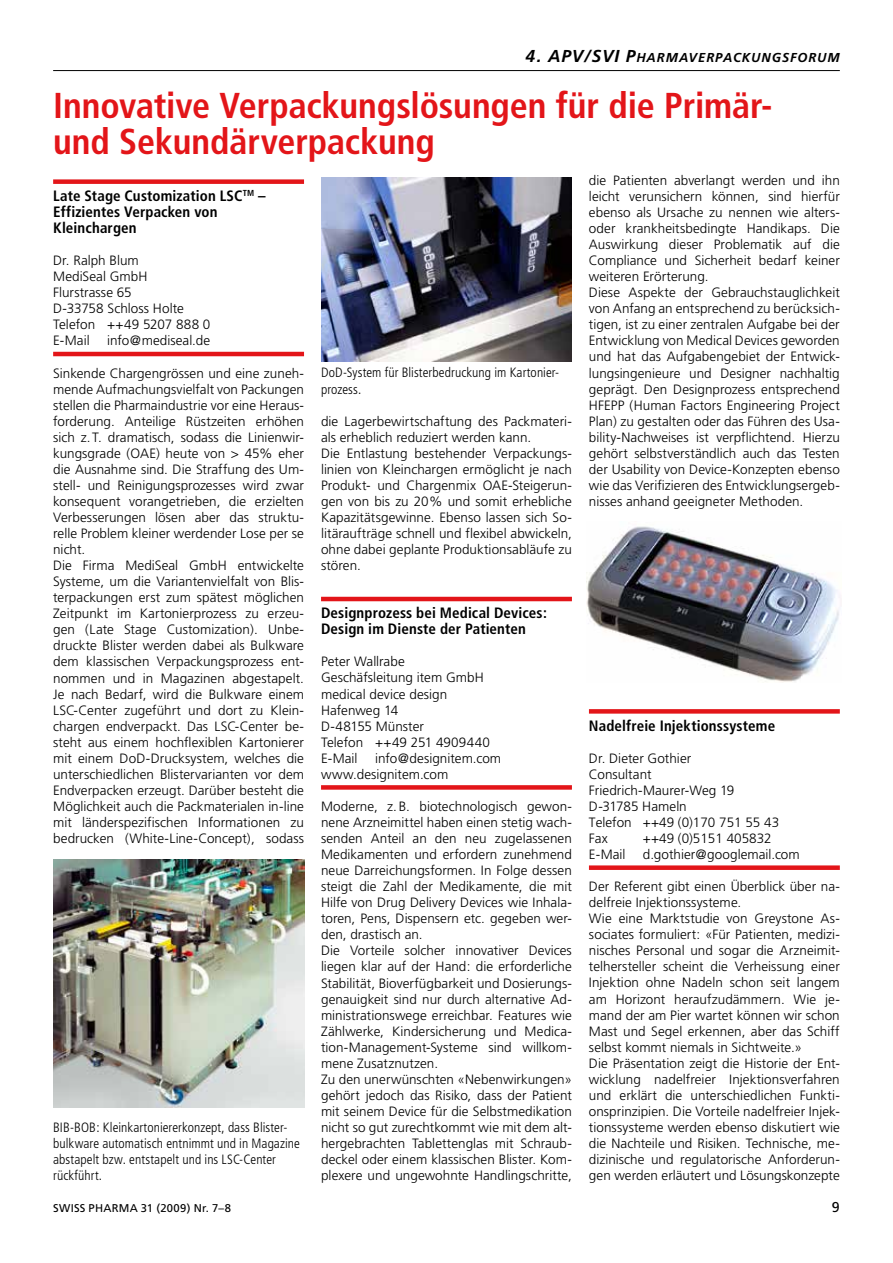
<style>
.page{position:relative;width:893px;height:1263px;background:#fff}
.page>*{position:absolute;margin:0;border:0;box-sizing:border-box;transform-origin:0 0}
.t1{font:700 condensed 36px/36px "Frutiger";letter-spacing:-.005em;color:#e31519}
.t2{font:700 condensed 15px/16px "Frutiger";letter-spacing:.01em;color:#000}
.t3{font:14.25px "Frutiger";color:#000}
.t4{font:300 13.5px/16px "Frutiger";letter-spacing:.005em;color:#000}
.t5{font:300 condensed 13.5px/16px "Frutiger";letter-spacing:.005em;color:#000}
.t6{font:italic 700 12.9px "Frutiger";letter-spacing:.075em;color:#000}
.t7{font:11.25px "Frutiger";letter-spacing:.02em;color:#000}
.s1{font-size:17.25px}
</style>
<div class="page">
<hr style="left:53px;top:70px;width:787px;height:1px;background:#000">
<div style="left:53px;top:179px;width:251px;height:5px;background:#e31519"></div>
<hr style="left:53px;top:352px;width:251px;height:4px;background:#e31519">
<hr style="left:321px;top:597px;width:251px;height:4px;background:#e31519">
<div style="left:321px;top:785px;width:251px;height:5px;background:#e31519"></div>
<div style="left:589px;top:709px;width:251px;height:5px;background:#e31519"></div>
<div style="left:589px;top:865px;width:251px;height:5px;background:#e31519"></div>
<img style="left:53px;top:859px;width:251px;height:248px">
<img style="left:321px;top:177px;width:251px;height:184px">
<img style="left:587px;top:526px;width:253px;height:156px">
<p class="t6" style="left:526px;top:50px;width:316px"><span class="s1">4. APV/SVI P</span>HARMAVERPA CKUNGSFORUM</p>
<h1 class="t1" style="left:53px;top:88px;width:721px">Innovative Verpackungslösungen für die Primär&shy;und Sekundärverpackung</h1>
<p class="t2" style="left:53px;top:188px;width:214px">Late Stage Customization LSC<sup>TM</sup> –<br>Effizientes Verpacken von<br>Kleinchargen</p>
<p class="t4" style="left:53px;top:253px;width:159px">Dr. Ralph Blum<br>MediSeal GmbH<br>Flurstrasse 65<br>D-33758 Schloss Holte<br>Telefon ++49 5207 888 0<br>E-Mail</p>
<p class="t4" style="left:107px;top:333px;width:105px">info@mediseal.de</p>
<p class="t4" style="left:53px;top:365px;width:252px">Sinkende Chargengrössen und eine zuneh&shy;mende Aufmachungsvielfalt von Packungen stellen die Pharmaindustrie vor eine Heraus&shy;forderung. Anteilige Rüstzeiten erhöhen sich z.T. dramatisch, sodass die Linienwir&shy;kungsgrade (OAE) heute von &gt; 45% eher die Ausnahme sind. Die Straffung des Um&shy;stell- und Reinigungsprozesses wird zwar konsequent vorangetrieben, die erzielten Verbesserungen lösen aber das struktu&shy;relle Problem kleiner werdender Lose per se nicht.<br>Die Firma MediSeal GmbH entwickelte Systeme, um die Variantenvielfalt von Blis&shy;terpackungen erst zum spätest möglichen Zeitpunkt im Kartonierprozess zu erzeu&shy;gen (Late Stage Customization). Unbe&shy;druckte Blister werden dabei als Bulkware dem klassischen Verpackungsprozess ent&shy;nommen und in Magazinen abgestapelt.<br>Je nach Bedarf, wird die Bulkware einem LSC-Center zugeführt und dort zu Klein&shy;chargen endverpackt. Das LSC-Center be&shy;steht aus einem hochflexiblen Kartonierer mit einem DoD-Drucksystem, welches die unterschiedlichen Blistervarianten vor dem Endverpacken erzeugt. Darüber besteht die Möglichkeit auch die Packmaterialen in-line mit länderspezifischen Informationen zu bedrucken (White-Line-Concept), sodass</p>
<p class="t5" style="left:53px;top:1119px;width:248px">BIB-BOB: Kleinkartoniererkonzept, dass Blister&shy;bulkware automatisch entnimmt und in Magazine abstapelt bzw. entstapelt und ins LSC-Center rückführt.</p>
<p class="t5" style="left:321px;top:365px;width:240px">DoD-System für Blisterbedruckung im Kartonier&shy;prozess.</p>
<p class="t4" style="left:321px;top:413px;width:252px">die Lagerbewirtschaftung des Packmateri&shy;als erheblich reduziert werden kann.<br>Die Entlastung bestehender Verpackungs&shy;linien von Kleinchargen ermöglicht je nach Produkt- und Chargenmix OAE-Steigerun&shy;gen von bis zu 20% und somit erhebliche Kapazitätsgewinne. Ebenso lassen sich So&shy;litäraufträge schnell und flexibel abwickeln, ohne dabei geplante Produktionsabläufe zu stören.</p>
<p class="t2" style="left:321px;top:605px;width:228px">Designprozess bei Medical Devices:<br>Design im Dienste der Patienten</p>
<p class="t4" style="left:321px;top:654px;width:171px">Peter Wallrabe<br>Geschäfsleitung item GmbH medical device design<br>Hafenweg 14<br>D-48155 Münster<br>Telefon ++49 251 4909440<br>E-Mail</p>
<p class="t4" style="left:321px;top:750px;width:182px;text-indent:54px">info@designitem.com www.designitem.com</p>
<p class="t4" style="left:321px;top:798px;width:252px">Moderne, z.B. biotechnologisch gewon&shy;nene Arzneimittel haben einen stetig wach&shy;senden Anteil an den neu zugelassenen Medikamenten und erfordern zunehmend neue Darreichungsformen. In Folge dessen steigt die Zahl der Medikamente, die mit Hilfe von Drug Delivery Devices wie Inhala&shy;toren, Pens, Dispensern etc. gegeben wer&shy;den, drastisch an.<br>Die Vorteile solcher innovativer Devices liegen klar auf der Hand: die erforderliche Stabilität, Bioverfügbarkeit und Dosierungs&shy;genauigkeit sind nur durch alternative Ad&shy;ministrationswege erreichbar. Features wie Zählwerke, Kindersicherung und Medica&shy;tion-Management-Systeme sind willkom&shy;mene Zusatznutzen.<br>Zu den unerwünschten «Nebenwirkungen» gehört jedoch das Risiko, dass der Patient mit seinem Device für die Selbstmedikation nicht so gut zurechtkommt wie mit dem alt&shy;hergebrachten Tablettenglas mit Schraub&shy;deckel oder einem klassischen Blister. Kom&shy;plexere und ungewohnte Handlingschritte,</p>
<p class="t4" style="left:589px;top:172px;width:252px">die Patienten abverlangt werden und ihn leicht verunsichern können, sind hierfür ebenso als Ursache zu nennen wie alters&shy;oder krankheitsbedingte Handikaps. Die Auswirkung dieser Problematik auf die Compliance und Sicherheit bedarf keiner weiteren Erörterung.<br>Diese Aspekte der Gebrauchstauglichkeit von Anfang an entsprechend zu berücksich&shy;tigen, ist zu einer zentralen Aufgabe bei der Entwicklung von Medical Devices geworden und hat das Aufgabengebiet der Entwick&shy;lungsingenieure und Designer nachhaltig geprägt. Den Designprozess entsprechend HFEPP (Human Factors Engineering Project Plan) zu gestalten oder das Führen des Usa&shy;bility-Nachweises ist verpflichtend. Hierzu gehört selbstverständlich auch das Testen der Usability von Device-Konzepten ebenso wie das Verifizieren des Entwicklungsergeb&shy;nisses anhand geeigneter Methoden.</p>
<p class="t2" style="left:589px;top:717px;width:188px">Nadelfreie Injektionssysteme</p>
<p class="t4" style="left:589px;top:750px;width:192px">Dr. Dieter Gothier<br>Consultant<br>Friedrich-Maurer-Weg 19<br>D-31785 Hameln<br>Telefon ++49 (0)170 751 55 43<br>Fax</p>
<p class="t4" style="left:643px;top:830px;width:130px">++49 (0)5151 405832</p>
<p class="t4" style="left:589px;top:846px;width:38px">E-Mail</p>
<p class="t4" style="left:643px;top:846px;width:158px">d.gothier@googlemail.com</p>
<p class="t4" style="left:589px;top:879px;width:252px">Der Referent gibt einen Überblick über na&shy;delfreie Injektionssysteme.<br>Wie eine Marktstudie von Greystone As&shy;sociates formuliert: «Für Patienten, medizi&shy;nisches Personal und sogar die Arzneimit&shy;telhersteller scheint die Verheissung einer Injektion ohne Nadeln schon seit langem am Horizont heraufzudämmern. Wie je&shy;mand der am Pier wartet können wir schon Mast und Segel erkennen, aber das Schiff selbst kommt niemals in Sichtweite.»<br>Die Präsentation zeigt die Historie der Ent&shy;wicklung nadelfreier Injektionsverfahren und erklärt die unterschiedlichen Funkti&shy;onsprinzipien. Die Vorteile nadelfreier Injek&shy;tionssysteme werden ebenso diskutiert wie die Nachteile und Risiken. Technische, me&shy;dizinische und regulatorische Anforderun&shy;gen werden erläutert und Lösungskonzepte</p>
<p class="t7" style="left:53px;top:1202px;width:179px">SWISS PHARMA 31 (2009) Nr. 7–8</p>
<p class="t3" style="left:832px;top:1199px;width:9px">9</p>
</div>
